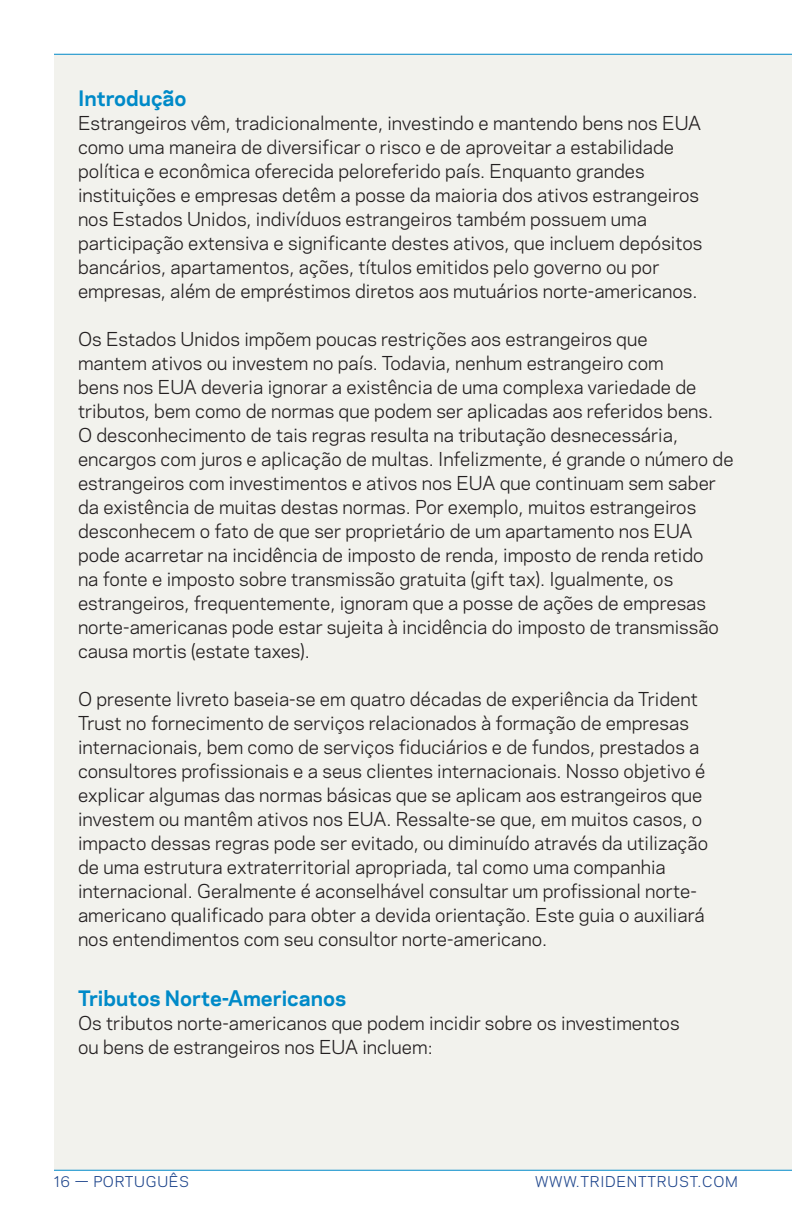
<style>
.page{position:relative;width:792px;height:1224px;background:#fff}
.page>*{position:absolute;margin:0;border:0;box-sizing:border-box;transform-origin:0 0}
.Head_1{font:700 20px "Polaris";color:#008ac8}
._1st_Paragraph{font:18px/24px "Polaris";color:#231f20}
.t1{font:14px "Polaris";letter-spacing:.05em;color:#1d448b}
</style>
<div class="page">
<div style="left:54px;top:54px;width:738px;height:1116px;background:#f2f2ed"></div>
<hr style="left:54px;top:1170px;width:738px;height:1px;background:#008ac8">
<hr style="left:54px;top:54px;width:738px;height:1px;background:#008ac8">
<p class="Head_1" style="left:78px;top:83px;width:110px">Introdução</p>
<p class="_1st_Paragraph" style="left:78px;top:110px;width:626px">Estrangeiros vêm, tradicionalmente, investindo e mantendo bens nos EUA como uma maneira de diversificar o risco e de aproveitar a estabilidade política e econômica oferecida peloreferido país. Enquanto grandes instituições e empresas detêm a posse da maioria dos ativos estrangeiros nos Estados Unidos, indivíduos estrangeiros também possuem uma participação extensiva e significante destes ativos, que incluem depósitos bancários, apartamentos, ações, títulos emitidos pelo governo ou por empresas, além de empréstimos diretos aos mutuários norte-americanos.</p>
<p class="_1st_Paragraph" style="left:78px;top:326px;width:657px">Os Estados Unidos impõem poucas restrições aos estrangeiros que<br>mantem ativos ou investem no país. Todavia, nenhum estrangeiro com<br>bens nos EUA deveria ignorar a existência de uma complexa variedade de tributos, bem como de normas que podem ser aplicadas aos referidos bens.<br>O desconhecimento de tais regras resulta na tributação desnecessária, encargos com juros e aplicação de multas. Infelizmente, é grande o número de estrangeiros com investimentos e ativos nos EUA que continuam sem saber da existência de muitas destas normas. Por exemplo, muitos estrangeiros desconhecem o fato de que ser proprietário de um apartamento nos EUA pode acarretar na incidência de imposto de renda, imposto de renda retido<br>na fonte e imposto sobre transmissão gratuita (gift tax). Igualmente, os estrangeiros, frequentemente, ignoram que a posse de ações de empresas norte-americanas pode estar sujeita à incidência do imposto de transmissão causa mortis (estate taxes).</p>
<p class="_1st_Paragraph" style="left:78px;top:686px;width:632px">O presente livreto baseia-se em quatro décadas de experiência da Trident Trust no fornecimento de serviços relacionados à formação de empresas internacionais, bem como de serviços fiduciários e de fundos, prestados a consultores profissionais e a seus clientes internacionais. Nosso objetivo é explicar algumas das normas básicas que se aplicam aos estrangeiros que investem ou mantêm ativos nos EUA. Ressalte-se que, em muitos casos, o impacto dessas regras pode ser evitado, ou diminuído através da utilização de uma estrutura extraterritorial apropriada, tal como uma companhia internacional. Geralmente é aconselhável consultar um profissional norte&shy;americano qualificado para obter a devida orientação. Este guia o auxiliará nos entendimentos com seu consultor norte-americano.</p>
<p class="Head_1" style="left:78px;top:983px;width:270px">Tributos Norte-Americanos</p>
<p class="_1st_Paragraph" style="left:78px;top:1010px;width:603px">Os tributos norte-americanos que podem incidir sobre os investimentos ou bens de estrangeiros nos EUA incluem:</p>
<p class="t1" style="left:54px;top:1171px;width:137px">16 — PORTUGUÊS</p>
<p class="t1" style="left:535px;top:1171px;width:204px">WWW.TRIDENTTRUST.COM</p>
</div>
